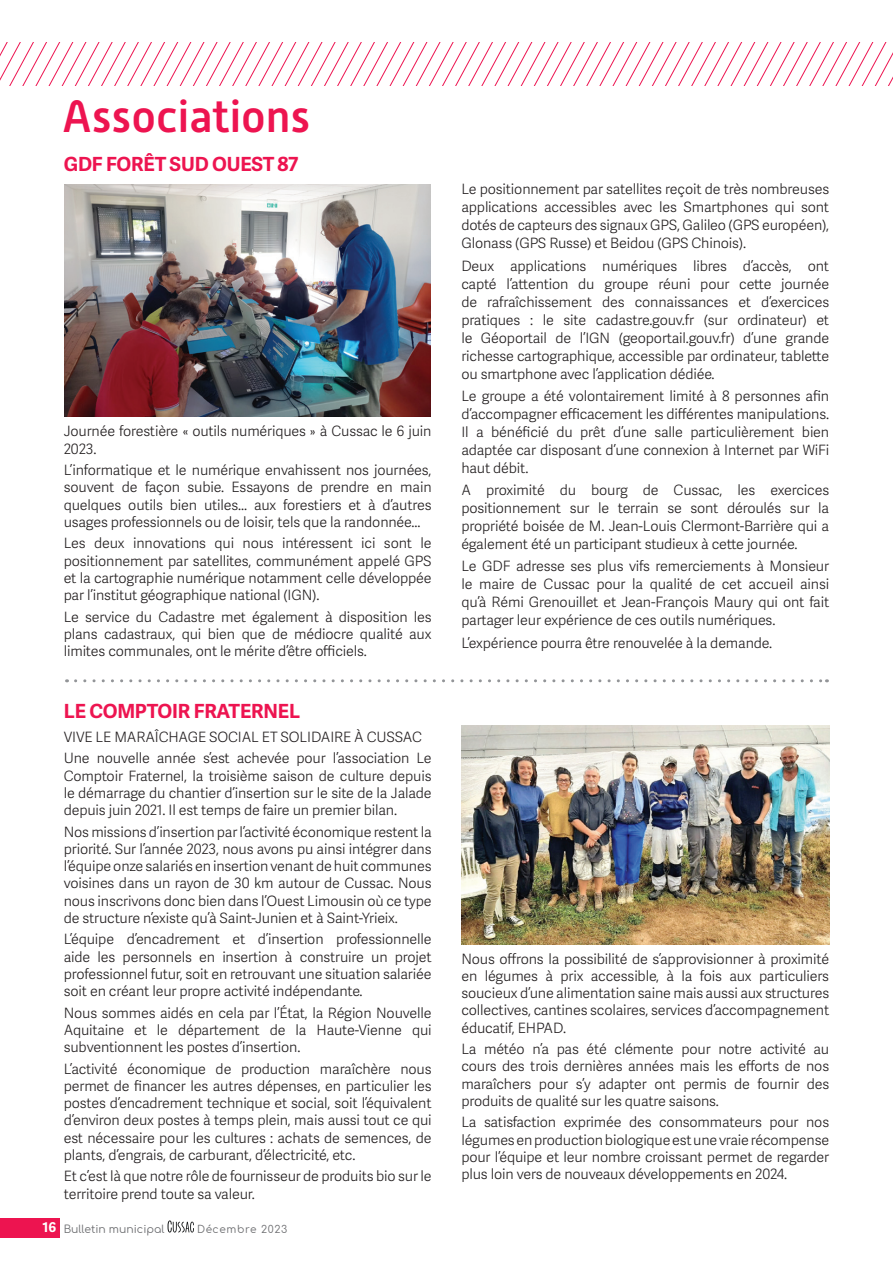
<style>
.page{position:relative;width:893px;height:1263px;background:#fff}
.page>*{position:absolute;margin:0;border:0;box-sizing:border-box;transform-origin:0 0}
.t1{font:500 45px "Alwyn New";color:#ed1450}
.t2{font:700 19.5px "Adelle Sans Devanagari";letter-spacing:-.01em;color:#ed1450}
.t3{font:300 14.25px/17.2px "Adelle Sans Devanagari";letter-spacing:-.01em;color:#231f20;text-align:justify}
.t4{font:700 13.5px "Adelle Sans Devanagari";color:#fff}
.t5{font:10.8px "Comfortaa";color:#6c6d70}
.t6{font:10.5px "Comfortaa";letter-spacing:.06em;color:#6c6d70}
</style>
<div class="page">
<div style="left:0;top:1218px;width:60px;height:19px;background:#ed1450"></div>
<svg style="left:168px;top:1220px;width:26px;height:12px"></svg>
<svg style="left:0;top:43px;width:893px;height:42px"></svg>
<img style="left:65px;top:185px;width:365px;height:231px">
<svg style="left:76px;top:679px;width:751px;height:3px"></svg>
<img style="left:461px;top:725px;width:368px;height:220px">
<p class="t1" style="left:62px;top:91px;width:250px">Associations</p>
<p class="t2" style="left:64px;top:152px;width:236px">GDF FORÊT SUD OUEST 87</p>
<p class="t3" style="left:64px;top:424px;width:369px">Journée forestière « outils numériques » à Cussac le 6 juin<br>2023.</p>
<p class="t3" style="left:64px;top:462px;width:369px">L’informatique et le numérique envahissent nos journées, souvent de façon subie. Essayons de prendre en main quelques outils bien utiles... aux forestiers et à d’autres usages professionnels ou de loisir, tels que la randonnée...</p>
<p class="t3" style="left:64px;top:536px;width:369px">Les deux innovations qui nous intéressent ici sont le positionnement par satellites, communément appelé GPS et la cartographie numérique notamment celle développée par l’institut géographique national (IGN).</p>
<p class="t3" style="left:64px;top:609px;width:369px">Le service du Cadastre met également à disposition les plans cadastraux, qui bien que de médiocre qualité aux limites communales, ont le mérite d’être officiels.</p>
<p class="t2" style="left:64px;top:700px;width:238px">LE COMPTOIR FRATERNEL</p>
<p class="t3" style="left:64px;top:729px;width:360px">VIVE LE MARAÎCHAGE SOCIAL ET SOLIDAIRE À CUSSAC</p>
<p class="t3" style="left:64px;top:751px;width:369px">Une nouvelle année s’est achevée pour l’association Le Comptoir Fraternel, la troisième saison de culture depuis le démarrage du chantier d’insertion sur le site de la Jalade depuis juin 2021. Il est temps de faire un premier bilan.</p>
<p class="t3" style="left:64px;top:824px;width:369px">Nos missions d’insertion par l’activité économique restent la priorité. Sur l’année 2023, nous avons pu ainsi intégrer dans l’équipe onze salariés en insertion venant de huit communes voisines dans un rayon de 30 km autour de Cussac. Nous nous inscrivons donc bien dans l’Ouest Limousin où ce type de structure n’existe qu’à Saint-Junien et à Saint-Yrieix.</p>
<p class="t3" style="left:64px;top:932px;width:369px">L’équipe d’encadrement et d’insertion professionnelle aide les personnels en insertion à construire un projet professionnel futur, soit en retrouvant une situation salariée soit en créant leur propre activité indépendante.</p>
<p class="t3" style="left:64px;top:1005px;width:369px">Nous sommes aidés en cela par l’État, la Région Nouvelle Aquitaine et le département de la Haute-Vienne qui subventionnent les postes d’insertion.</p>
<p class="t3" style="left:64px;top:1061px;width:369px">L’activité économique de production maraîchère nous permet de financer les autres dépenses, en particulier les postes d’encadrement technique et social, soit l’équivalent d’environ deux postes à temps plein, mais aussi tout ce qui est nécessaire pour les cultures : achats de semences, de plants, d’engrais, de carburant, d’électricité, etc.</p>
<p class="t3" style="left:64px;top:1169px;width:369px">Et c’est là que notre rôle de fournisseur de produits bio sur le territoire prend toute sa valeur.</p>
<p class="t4" style="left:43px;top:1219px;width:15px">16</p>
<p class="t5" style="left:64px;top:1219px;width:102px">Bulletin municipal</p>
<p class="t6" style="left:197px;top:1219px;width:92px">Décembre 2023</p>
<p class="t3" style="left:461px;top:181px;width:369px;line-height:18px">Le positionnement par satellites reçoit de très nombreuses applications accessibles avec les Smartphones qui sont dotés de capteurs des signaux GPS, Galileo (GPS européen), Glonass (GPS Russe) et Beidou (GPS Chinois).</p>
<p class="t3" style="left:461px;top:258px;width:369px;line-height:18px">Deux applications numériques libres d’accès, ont capté l’attention du groupe réuni pour cette journée de rafraîchissement des connaissances et d’exercices pratiques : le site cadastre.gouv.fr (sur ordinateur) et le Géoportail de l’IGN (geoportail.gouv.fr) d’une grande richesse cartographique, accessible par ordinateur, tablette ou smartphone avec l’application dédiée.</p>
<p class="t3" style="left:461px;top:388px;width:369px;line-height:18px">Le groupe a été volontairement limité à 8 personnes afin d’accompagner efficacement les différentes manipulations.<br>Il a bénéficié du prêt d’une salle particulièrement bien adaptée car disposant d’une connexion à Internet par WiFi haut débit.</p>
<p class="t3" style="left:461px;top:482px;width:369px;line-height:18px">A proximité du bourg de Cussac, les exercices positionnement sur le terrain se sont déroulés sur la propriété boisée de M. Jean-Louis Clermont-Barrière qui a également été un participant studieux à cette journée.</p>
<p class="t3" style="left:461px;top:558px;width:369px;line-height:18px">Le GDF adresse ses plus vifs remerciements à Monsieur le maire de Cussac pour la qualité de cet accueil ainsi qu’à Rémi Grenouillet et Jean-François Maury qui ont fait partager leur expérience de ces outils numériques.</p>
<p class="t3" style="left:461px;top:635px;width:312px">L’expérience pourra être renouvelée à la demande.</p>
<p class="t3" style="left:461px;top:951px;width:369px">Nous offrons la possibilité de s’approvisionner à proximité en légumes à prix accessible, à la fois aux particuliers soucieux d’une alimentation saine mais aussi aux structures collectives, cantines scolaires, services d’accompagnement éducatif, EHPAD.</p>
<p class="t3" style="left:461px;top:1041px;width:369px">La météo n’a pas été clémente pour notre activité au cours des trois dernières années mais les efforts de nos maraîchers pour s’y adapter ont permis de fournir des produits de qualité sur les quatre saisons.</p>
<p class="t3" style="left:461px;top:1115px;width:369px">La satisfaction exprimée des consommateurs pour nos légumes en production biologique est une vraie récompense pour l’équipe et leur nombre croissant permet de regarder plus loin vers de nouveaux développements en 2024.</p>
</div>
